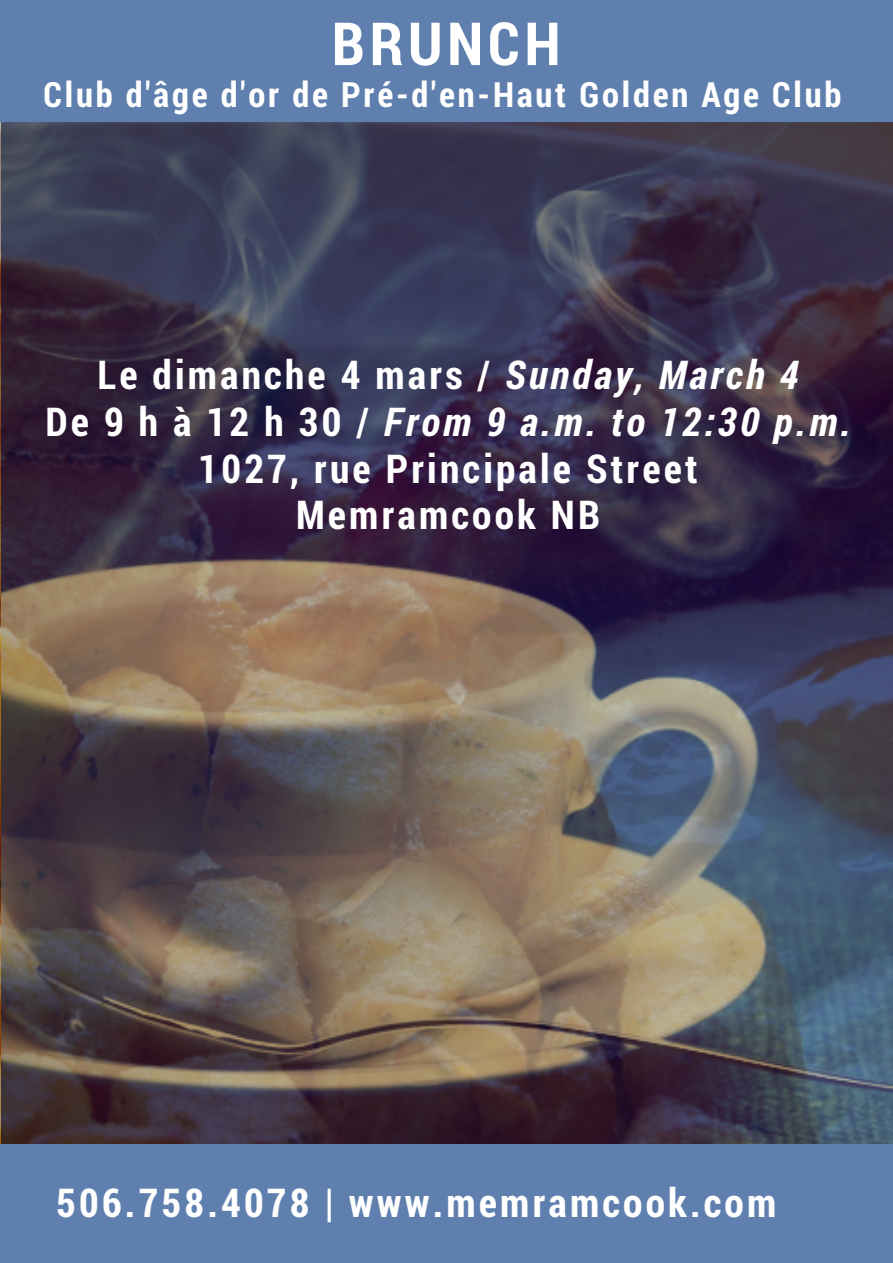
<style>
.page{position:relative;width:893px;height:1263px;background:#fff}
.page>*{position:absolute;margin:0;border:0;box-sizing:border-box;transform-origin:0 0}
.t1{font:700 59.62px "Roboto Condensed";letter-spacing:.08em;color:#fff}
.t2{font:700 39.75px/46.7px "Roboto Condensed";letter-spacing:.08em;color:#fff;text-align:center}
.t3{font:700 34.72px "Roboto Condensed";letter-spacing:.08em;color:#fff}
.s1{font-style:italic}
</style>
<div class="page">
<img style="left:0;top:122px;width:893px;height:1022px">
<div style="left:0;top:0;width:893px;height:122px;background:#5f7fae"></div>
<div style="left:0;top:1144px;width:893px;height:119px;background:#5f7fae"></div>
<h1 class="t1" style="left:332px;top:3px;width:230px">BRUNCH</h1>
<p class="t3" style="left:44px;top:70px;width:799px">Club d'âge d'or de Pré-d'en-Haut Golden Age Club</p>
<p class="t2" style="left:45px;top:350px;width:807px">Le dimanche 4 mars / <span class="s1">Sunday, March 4<br></span>De 9 h à 12 h 30 / <span class="s1">From 9 a.m. to 12:30 p.m.<br></span>1027, rue Principale Street<br>Memramcook NB</p>
<p class="t2" style="left:56px;top:1178px;width:721px">506.758.4078 | www.memramcook.com</p>
</div>
